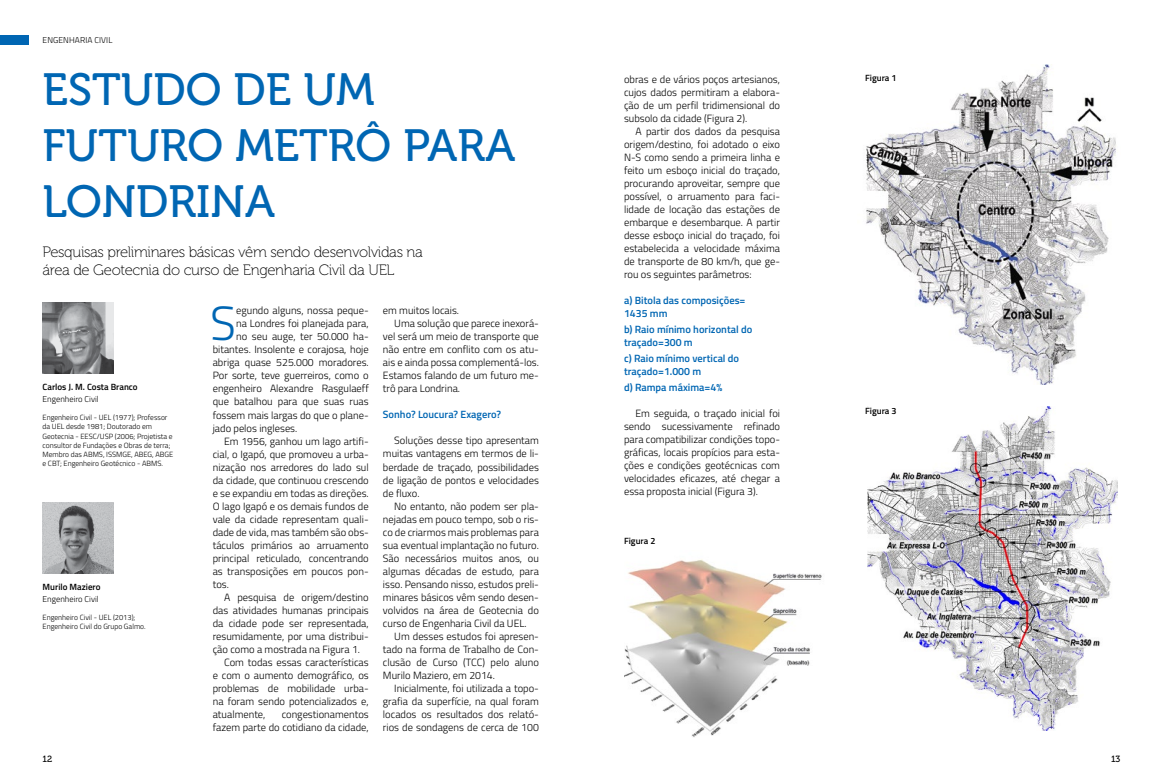
<style>
.page{position:relative;width:1163px;height:780px;background:#fff}
.page>*{position:absolute;margin:0;border:0;box-sizing:border-box;transform-origin:0 0}
.t1{font:300 47.9px "Titillium Web";color:#0066b3}
.t2{font:45px/56px "Museo 500";color:#0066b3}
.t3{font:15px/18px "Museo 100";letter-spacing:-.025em;color:#000}
.t4{font:300 10.5px/13px "Titillium Web";color:#000;text-align:justify}
.t5{font:600 10.5px/13px "Titillium Web";color:#0066b3}
.t6{font:600 9px "Titillium Web";color:#000}
.t7{font:9px "Museo 500";color:#000}
.t8{font:300 8.5px "Titillium Web";letter-spacing:.005em;color:#000}
.t9{font:300 7.5px/9px "Titillium Web";color:#000}
</style>
<div class="page">
<div style="left:0;top:35px;width:28px;height:9px;background:#0066b3"></div>
<img style="left:43px;top:302px;width:70px;height:71px">
<img style="left:866px;top:64px;width:250px;height:321px">
<img style="left:624px;top:559px;width:198px;height:178px">
<img style="left:867px;top:406px;width:250px;height:324px">
<img style="left:43px;top:502px;width:70px;height:71px">
<p class="t8" style="left:43px;top:33px;width:71px">engen haria civil</p>
<h2 class="t2" style="left:43px;top:63px;width:474px">ESTUDO DE UM<br>FUTURO METRÔ PARA<br>LONDRINA</h2>
<h3 class="t3" style="left:43px;top:243px;width:382px">Pesquisas preliminares básicas vêm sendo desenvolvidas na área de Geotecnia do curso de Engenharia Civil da UEL</h3>
<p class="t6" style="left:43px;top:380px;width:97px">Carlos J. M. Costa Branco</p>
<p class="t8" style="left:43px;top:393px;width:58px">Engenheiro Civil</p>
<p class="t9" style="left:43px;top:413px;width:131px">Engenheiro Civil - UEL (1977); Professor da UEL desde 1981; Doutorado em Geotecnia - EESC/USP (2006; Projetista e consultor de Fundações e Obras de terra; Membro das ABMS, ISSMGE, ABEG, ABGE e CBT; Engenheiro Geotécnico - ABMS.</p>
<p class="t6" style="left:43px;top:580px;width:60px">Murilo Maziero</p>
<p class="t8" style="left:43px;top:592px;width:58px">Engenheiro Civil</p>
<p class="t9" style="left:43px;top:613px;width:105px">Engenheiro Civil - UEL (2013);<br>Engenheiro Civil do Grupo Galmo.</p>
<h1 class="t1" style="left:210px;top:289px;width:27px">S</h1>
<p class="t4" style="left:236px;top:304px;width:134px">egundo alguns, nossa peque-</p>
<p class="t4" style="left:236px;top:317px;width:134px">na Londres foi planejada para,</p>
<p class="t4" style="left:236px;top:330px;width:134px">no seu auge, ter 50.000 ha-</p>
<p class="t4" style="left:213px;top:343px;width:157px">bitantes. I nsolente e corajosa, hoje</p>
<p class="t4" style="left:213px;top:356px;width:157px">abriga quase 525.000 moradores.</p>
<p class="t4" style="left:213px;top:369px;width:157px">Por sorte, teve guerreiros, como o</p>
<p class="t4" style="left:213px;top:382px;width:157px">engenheiro Alexandre Rasgulaeff</p>
<p class="t4" style="left:213px;top:395px;width:157px">que batalhou para que suas ruas</p>
<p class="t4" style="left:213px;top:408px;width:157px">fossem mais largas do que o plane-</p>
<p class="t4" style="left:213px;top:421px;width:86px">jado pelos ingleses.</p>
<p class="t4" style="left:224px;top:434px;width:146px">Em 1956, ganhou um lago artifi-</p>
<p class="t4" style="left:213px;top:447px;width:157px">cial, o Igapó, que promoveu a urba-</p>
<p class="t4" style="left:213px;top:460px;width:157px">nização nos arredores do lado sul</p>
<p class="t4" style="left:213px;top:473px;width:157px">da cidade, que continuou crescendo</p>
<p class="t4" style="left:213px;top:486px;width:157px">e se expandiu em todas as direções.</p>
<p class="t4" style="left:213px;top:499px;width:157px">O lago Igapó e os demais fundos de</p>
<p class="t4" style="left:213px;top:512px;width:157px">vale da cidade representam quali-</p>
<p class="t4" style="left:213px;top:525px;width:157px">dade de vida, mas também são obs-</p>
<p class="t4" style="left:213px;top:538px;width:157px">táculos primários ao arruamento</p>
<p class="t4" style="left:213px;top:551px;width:157px">principal reticulado, concentrando</p>
<p class="t4" style="left:213px;top:564px;width:157px">as transposições em poucos pon-</p>
<p class="t4" style="left:213px;top:577px;width:18px">tos.</p>
<p class="t4" style="left:224px;top:590px;width:146px">A pesquisa de origem/destino</p>
<p class="t4" style="left:213px;top:603px;width:157px">das atividades humanas principais</p>
<p class="t4" style="left:213px;top:616px;width:157px">da cidade pode ser representada,</p>
<p class="t4" style="left:213px;top:629px;width:157px">resumidamente, por uma distribui-</p>
<p class="t4" style="left:213px;top:642px;width:149px">ção como a mostrada na Figura 1.</p>
<p class="t4" style="left:224px;top:655px;width:146px">Com todas essas características</p>
<p class="t4" style="left:213px;top:668px;width:157px">e com o aumento demográfico, os</p>
<p class="t4" style="left:213px;top:681px;width:157px">problemas de mobilidade urba-</p>
<p class="t4" style="left:213px;top:694px;width:157px">na foram sendo potencializados e,</p>
<p class="t4" style="left:213px;top:707px;width:54px">atualmente,</p>
<p class="t4" style="left:213px;top:707px;width:157px;text-align:right">congestionamentos<br>fazem parte do cotidiano da cidade,</p>
<p class="t4" style="left:383px;top:304px;width:78px">em muitos locais.</p>
<p class="t4" style="left:394px;top:317px;width:146px">Uma solução que parece inexorá-</p>
<p class="t4" style="left:383px;top:330px;width:157px">vel será um meio de transporte que</p>
<p class="t4" style="left:383px;top:343px;width:157px">não entre em conflito com os atu-</p>
<p class="t4" style="left:383px;top:356px;width:157px">ais e ainda possa complementá-los.</p>
<p class="t4" style="left:383px;top:369px;width:157px">Estamos falando de um futuro me-</p>
<p class="t4" style="left:383px;top:382px;width:79px">trô para Londrina.</p>
<p class="t5" style="left:383px;top:408px;width:120px">Sonho? Loucura? Exagero?</p>
<p class="t4" style="left:383px;top:434px;width:157px;text-indent:11px">Soluções desse tipo apresentam muitas vantagens em termos de li&shy;berdade de traçado, possibilidades de ligação de pontos e velocidades de fluxo.</p>
<p class="t4" style="left:383px;top:499px;width:157px;text-indent:11px">No entanto, não podem ser pla&shy;nejadas em pouco tempo, sob o ris&shy;co de criarmos mais problemas para sua eventual implantação no futuro.<br>São necessários muitos anos, ou algumas décadas de estudo, para isso. Pensando nisso, estudos preli&shy;minares básicos vêm sendo desen&shy;volvidos na área de Geotecnia do curso de Engenharia Civil da UEL.</p>
<p class="t4" style="left:383px;top:629px;width:157px;text-indent:11px">Um desses estudos foi apresen&shy;tado na forma de Trabalho de Con&shy;clusão de Curso (TCC) pelo aluno Murilo Maziero, em 2014.</p>
<p class="t4" style="left:383px;top:681px;width:157px;text-indent:11px">I nicialmente, foi utilizada a topo&shy;grafia da superfície, na qual foram locados os resultados dos relató&shy;rios de sondagens de cerca de 100</p>
<p class="t4" style="left:624px;top:72px;width:157px">obras e de vários poços artesianos, cujos dados permitiram a elabora&shy;ção de um perfil tridimensional do subsolo da cidade (Figura 2).</p>
<p class="t4" style="left:624px;top:124px;width:157px;text-indent:11px">A partir dos dados da pesquisa origem/destino, foi adotado o eixo N-S como sendo a primeira linha e feito um esboço inicial do traçado, procurando aproveitar, sempre que possível, o arruamento para faci&shy;lidade de locação das estações de embarque e desembarque. A partir desse esboço inicial do traçado, foi estabelecida a velocidade máxima de transporte de 80 km/h, que ge&shy;rou os seguintes parâmetros:</p>
<p class="t5" style="left:624px;top:293px;width:123px">a) Bitola das composições=<br>1435 mm</p>
<p class="t5" style="left:624px;top:322px;width:130px">b) Raio mínimo horizontal do traçado=300 m</p>
<p class="t5" style="left:624px;top:351px;width:117px">c) Raio mínimo vertical do traçado=1.000 m</p>
<p class="t5" style="left:624px;top:380px;width:100px">d) Rampa máxima=4%</p>
<p class="t4" style="left:624px;top:406px;width:157px;text-indent:11px">Em seguida, o traçado inicial foi sendo sucessivamente refinado para compatibilizar condições topo&shy;gráficas, locais propícios para esta&shy;ções e condições geotécnicas com velocidades eficazes, até chegar a essa proposta inicial (Figura 3).</p>
<p class="t6" style="left:624px;top:534px;width:33px">Figura 2</p>
<p class="t6" style="left:865px;top:71px;width:33px">Figura 1</p>
<p class="t6" style="left:865px;top:404px;width:33px">Figura 3</p>
<p class="t7" style="left:43px;top:754px;width:11px">12</p>
<p class="t7" style="left:1110px;top:754px;width:11px">13</p>
</div>
